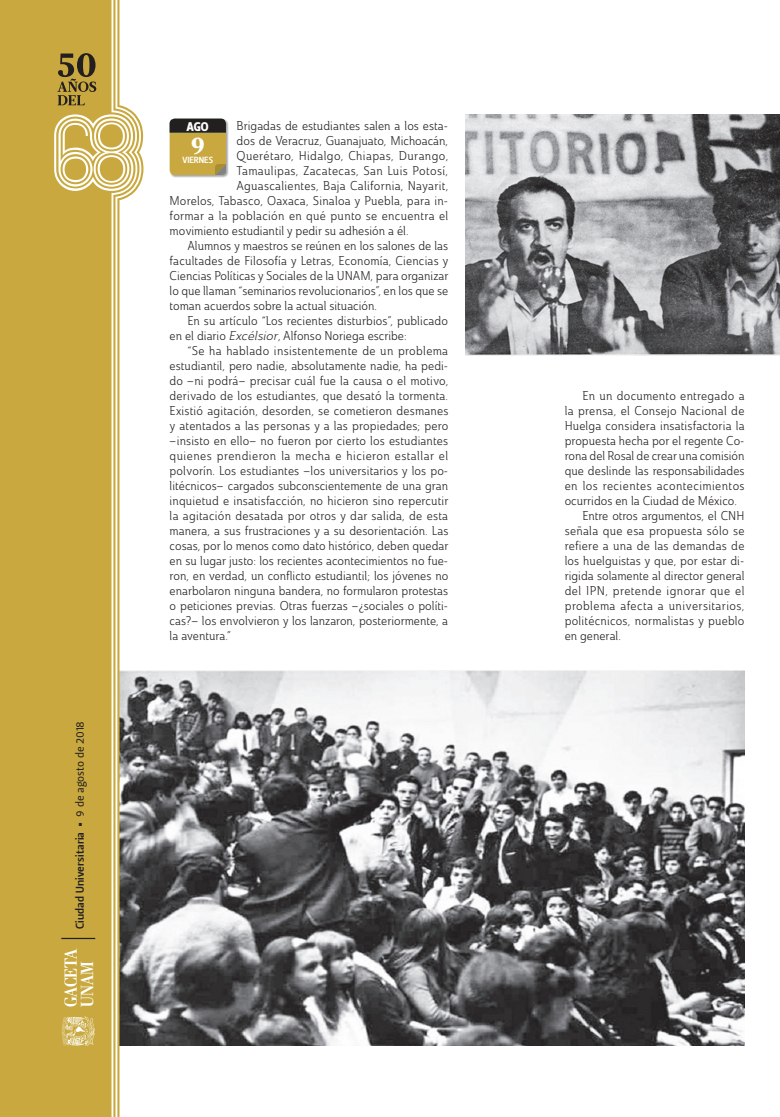
<style>
.page{position:relative;width:780px;height:1117px;background:#fff}
.page>*{position:absolute;margin:0;border:0;box-sizing:border-box;transform-origin:0 0}
.t1{font:25px "Leitura News Roman 4";color:#fff}
._3_2_Cabeza_Llamado{font:700 17.5px "Stilson";letter-spacing:-.005em;color:#fff}
._3_0_Texto{font:12.5px/15px "Ainslie Con Boo";color:#231f20;text-align:justify}
._3_0_Texto_-_Copia{font:12.5px "Ainslie Con Boo";letter-spacing:.015em;color:#231f20}
.t2{font:12.5px "Leitura Sans Grot 4";color:#fff}
.t3{font:11.25px "Leitura Sans Grot 3";letter-spacing:.01em;color:#231f20}
.t4{font:8.88px "Leitura Sans Grot 3";color:#fff}
.s1{font-family:"Leitura Sans Grot 2";font-size:18.75px}
.s2{font-family:"Leitura Sans Grot 2"}
.s3{font-family:"Ainslie Nor Boo It"}
</style>
<div class="page">
<div style="left:170px;top:119px;width:59px;height:59px;background:#231f20;opacity:.4"></div>
<div style="left:170px;top:119px;width:56px;height:56px;background:#c9a93f;border-radius:5px"></div>
<svg style="left:170px;top:119px;width:56px;height:14px"></svg>
<svg style="left:215px;top:164px;width:11px;height:11px"></svg>
<img style="left:143px;top:670px;width:601px;height:375px">
<img style="left:466px;top:115px;width:313px;height:240px">
<div style="left:0;top:0;width:143px;height:1116px;background:#c9a93f"></div>
<svg style="left:54px;top:0;width:87px;height:1116px"></svg>
<hr style="left:61px;top:937px;width:34px;height:1px;background:#231f20">
<p class="t3" style="left:73px;top:928px;width:209px;rotate:-90deg">Ciudad Universitaria <span class="s1">•</span> <span class="s2">9 de agosto de 2018</span></p>
<p class="_3_2_Cabeza_Llamado" style="left:60px;top:1006px;width:60px;rotate:-90deg">GACETA</p>
<p class="_3_2_Cabeza_Llamado" style="left:77px;top:1006px;width:47px;rotate:-90deg">UNAM</p>
<p class="_3_0_Texto_-_Copia" style="left:236px;top:118px;width:213px">Brigadas de estudiantes salen a los esta-</p>
<p class="_3_0_Texto_-_Copia" style="left:236px;top:133px;width:213px">dos de Veracruz, Guanajuato, Michoacán,</p>
<p class="_3_0_Texto_-_Copia" style="left:236px;top:148px;width:213px">Querétaro, Hidalgo, Chiapas, Durango,</p>
<p class="_3_0_Texto_-_Copia" style="left:236px;top:163px;width:213px">Tamaulipas, Zacatecas, San Luis Potosí,</p>
<p class="_3_0_Texto_-_Copia" style="left:236px;top:178px;width:213px">Aguascalientes, Baja California, Nayarit,</p>
<p class="_3_0_Texto_-_Copia" style="left:170px;top:193px;width:280px">Morelos, Tabasco, Oaxaca, Sinaloa y Puebla, para in-</p>
<p class="_3_0_Texto_-_Copia" style="left:170px;top:208px;width:280px">formar a la población en qué punto se encuentra el</p>
<p class="_3_0_Texto_-_Copia" style="left:170px;top:223px;width:240px">movimiento estudiantil y pedir su adhesión a él.</p>
<p class="_3_0_Texto" style="left:170px;top:238px;width:280px;text-indent:18px">Alumnos y maestros se reúnen en los salones de las facultades de Filosofía y Letras, Economía, Ciencias y Ciencias Políticas y Sociales de la UNAM, para organizar lo que llaman “seminarios revolucionarios”, en los que se toman acuerdos sobre la actual situación.</p>
<p class="_3_0_Texto" style="left:170px;top:313px;width:280px;text-indent:18px">En su artículo “Los recientes disturbios”, publicado en el diario <span class="s3">Excélsior</span>, Alfonso Noriega escribe:</p>
<p class="_3_0_Texto" style="left:170px;top:343px;width:280px;text-indent:18px">“Se ha hablado insistentemente de un problema estudiantil, pero nadie, absolutamente nadie, ha pedi&shy;do –ni podrá– precisar cuál fue la causa o el motivo, derivado de los estudiantes, que desató la tormenta.<br>Existió agitación, desorden, se cometieron desmanes y atentados a las personas y a las propiedades; pero –insisto en ello– no fueron por cierto los estudiantes quienes prendieron la mecha e hicieron estallar el polvorín. Los estudiantes –los universitarios y los po&shy;litécnicos– cargados subconscientemente de una gran inquietud e insatisfacción, no hicieron sino repercutir la agitación desatada por otros y dar salida, de esta manera, a sus frustraciones y a su desorientación. Las cosas, por lo menos como dato histórico, deben quedar en su lugar justo: los recientes acontecimientos no fue&shy;ron, en verdad, un conflicto estudiantil; los jóvenes no enarbolaron ninguna bandera, no formularon protestas o peticiones previas. Otras fuerzas –¿sociales o políti&shy;cas?– los envolvieron y los lanzaron, posteriormente, a la aventura.”</p>
<p class="t2" style="left:187px;top:119px;width:23px">AGO</p>
<p class="t1" style="left:191px;top:130px;width:16px">9</p>
<p class="t4" style="left:182px;top:154px;width:32px">VIERNES</p>
<p class="_3_0_Texto" style="left:564px;top:388px;width:181px;text-indent:18px">En un documento entregado a la prensa, el Consejo Nacional de Huelga considera insatisfactoria la propuesta hecha por el regente Co&shy;rona del Rosal de crear una comisión que deslinde las responsabilidades en los recientes acontecimientos ocurridos en la Ciudad de México.</p>
<p class="_3_0_Texto" style="left:564px;top:508px;width:181px;text-indent:18px">Entre otros argumentos, el CNH señala que esa propuesta sólo se refiere a una de las demandas de los huelguistas y que, por estar di&shy;rigida solamente al director general del IPN, pretende ignorar que el problema afecta a universitarios, politécnicos, normalistas y pueblo en general.</p>
</div>
